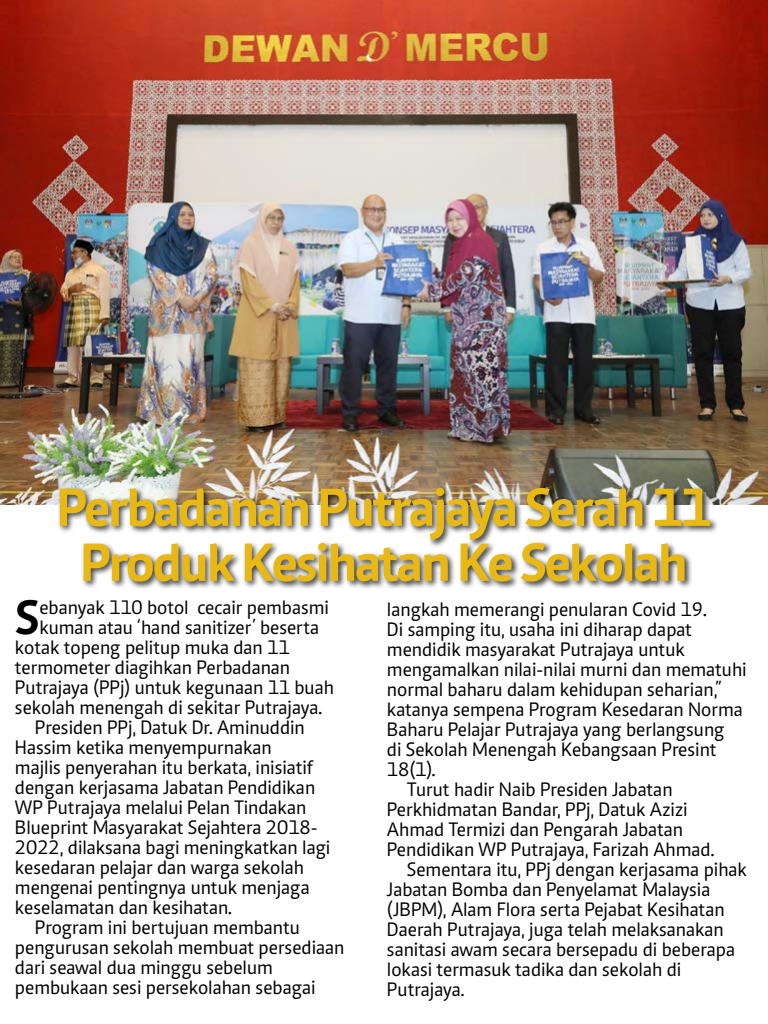
<style>
.page{position:relative;width:768px;height:1024px;background:#fff}
.page>*{position:absolute;margin:0;border:0;box-sizing:border-box;transform-origin:0 0}
.t1{font:700 55px/55px "Caput";letter-spacing:-.04em;color:#e8b815;text-align:center}
.t2{font:700 49.5px "Caput";color:#000}
.t3{font:20px "Caput";color:#000}
</style>
<div class="page">
<img style="left:0;top:0;width:768px;height:504px">
<div style="left:58px;top:486px;width:661px;height:104px;background:#000;opacity:.75"></div>
<h1 class="t1" style="left:57px;top:479px;width:656px">Perbadanan Putrajaya Serah 11<br>Produk Kesihatan Ke Sekolah</h1>
<h2 class="t2" style="left:16px;top:588px;width:25px">S</h2>
<p class="t3" style="left:39px;top:597px;width:291px">ebanyak 110 botol cecair pembasmi</p>
<p class="t3" style="left:39px;top:617px;width:281px">kuman atau ‘hand sanitizer’ beserta</p>
<p class="t3" style="left:15px;top:637px;width:276px">kotak topeng pelitup muka dan 11</p>
<p class="t3" style="left:15px;top:657px;width:277px">termometer diagihkan Perbadanan</p>
<p class="t3" style="left:15px;top:677px;width:320px">Putrajaya (PPj) untuk kegunaan 11 buah</p>
<p class="t3" style="left:15px;top:697px;width:309px">sekolah menengah di sekitar Putrajaya.</p>
<p class="t3" style="left:35px;top:717px;width:271px">Presiden PPj, Datuk Dr. Aminuddin</p>
<p class="t3" style="left:15px;top:737px;width:258px">Hassim ketika menyempurnakan</p>
<p class="t3" style="left:15px;top:757px;width:300px">majlis penyerahan itu berkata, inisiatif</p>
<p class="t3" style="left:15px;top:777px;width:302px">dengan kerjasama Jabatan Pendidikan</p>
<p class="t3" style="left:15px;top:797px;width:293px">WP Putrajaya melalui Pelan Tindakan</p>
<p class="t3" style="left:15px;top:817px;width:304px">Blueprint Masyarakat Sejahtera 2018-</p>
<p class="t3" style="left:15px;top:837px;width:317px">2022, dilaksana bagi meningkatkan lagi</p>
<p class="t3" style="left:15px;top:857px;width:291px">kesedaran pelajar dan warga sekolah</p>
<p class="t3" style="left:15px;top:877px;width:296px">mengenai pentingnya untuk menjaga</p>
<p class="t3" style="left:15px;top:897px;width:219px">keselamatan dan kesihatan.</p>
<p class="t3" style="left:35px;top:917px;width:266px">Program ini bertujuan membantu</p>
<p class="t3" style="left:15px;top:937px;width:331px">pengurusan sekolah membuat persediaan</p>
<p class="t3" style="left:15px;top:957px;width:259px">dari seawal dua minggu sebelum</p>
<p class="t3" style="left:15px;top:977px;width:302px">pembukaan sesi persekolahan sebagai</p>
<p class="t3" style="left:387px;top:599px;width:321px">langkah memerangi penularan Covid 19.</p>
<p class="t3" style="left:387px;top:619px;width:307px">Di samping itu, usaha ini diharap dapat</p>
<p class="t3" style="left:387px;top:639px;width:299px">mendidik masyarakat Putrajaya untuk</p>
<p class="t3" style="left:387px;top:659px;width:361px">mengamalkan nilai-nilai murni dan mematuhi</p>
<p class="t3" style="left:387px;top:679px;width:337px">normal baharu dalam kehidupan seharian,”</p>
<p class="t3" style="left:387px;top:699px;width:357px">katanya sempena Program Kesedaran Norma</p>
<p class="t3" style="left:387px;top:719px;width:339px">Baharu Pelajar Putrajaya yang berlangsung</p>
<p class="t3" style="left:387px;top:739px;width:331px">di Sekolah Menengah Kebangsaan Presint</p>
<p class="t3" style="left:387px;top:759px;width:50px">18(1).</p>
<p class="t3" style="left:407px;top:779px;width:267px">Turut hadir Naib Presiden Jabatan</p>
<p class="t3" style="left:387px;top:799px;width:302px">Perkhidmatan Bandar, PPj, Datuk Azizi</p>
<p class="t3" style="left:387px;top:819px;width:298px">Ahmad Termizi dan Pengarah Jabatan</p>
<p class="t3" style="left:387px;top:839px;width:329px">Pendidikan WP Putrajaya, Farizah Ahmad.</p>
<p class="t3" style="left:407px;top:859px;width:341px">Sementara itu, PPj dengan kerjasama pihak</p>
<p class="t3" style="left:387px;top:879px;width:325px">Jabatan Bomba dan Penyelamat Malaysia</p>
<p class="t3" style="left:387px;top:899px;width:339px">(JBPM), Alam Flora serta Pejabat Kesihatan</p>
<p class="t3" style="left:387px;top:919px;width:338px">Daerah Putrajaya, juga telah melaksanakan</p>
<p class="t3" style="left:387px;top:939px;width:350px">sanitasi awam secara bersepadu di beberapa</p>
<p class="t3" style="left:387px;top:959px;width:296px">lokasi termasuk tadika dan sekolah di</p>
<p class="t3" style="left:387px;top:979px;width:79px">Putrajaya.</p>
</div>
